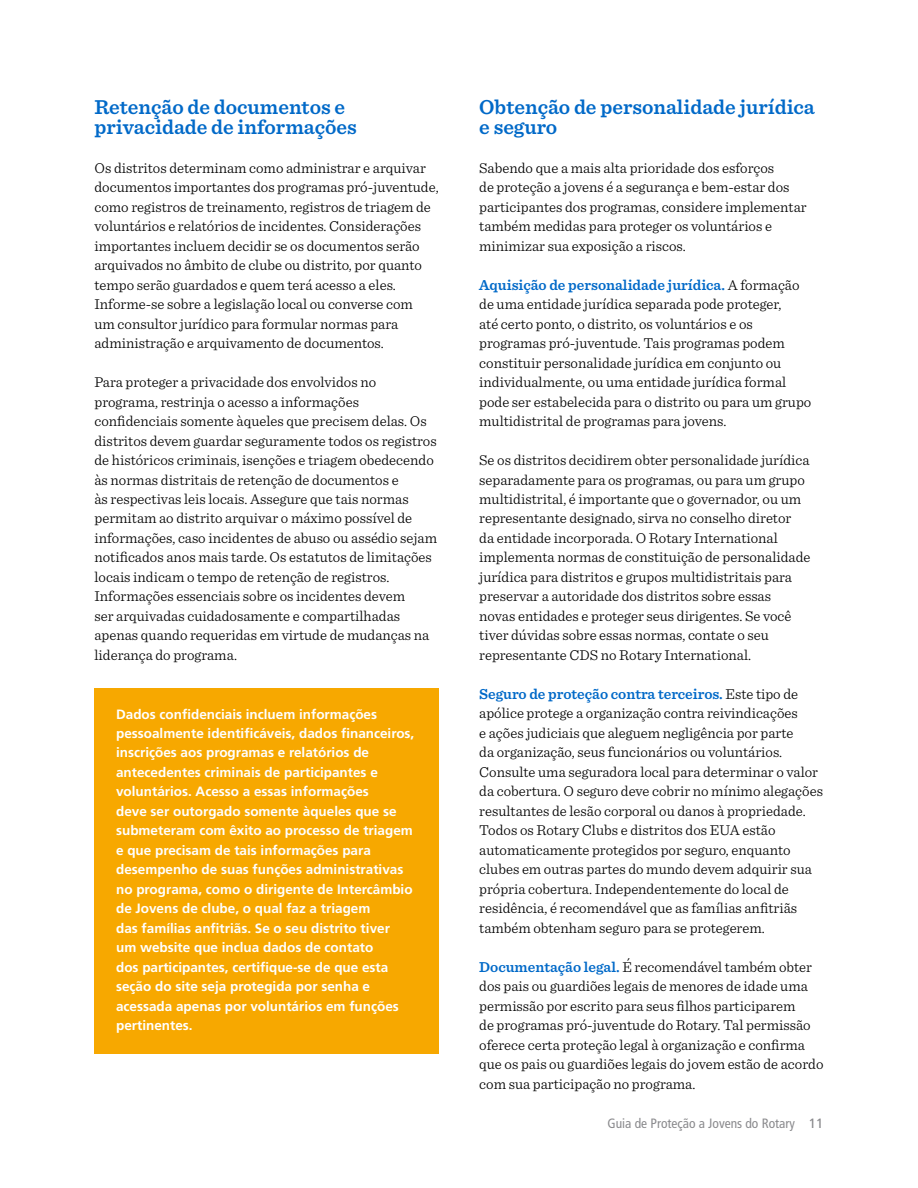
<style>
.page{position:relative;width:918px;height:1188px;background:#fff}
.page>*{position:absolute;margin:0;border:0;box-sizing:border-box;transform-origin:0 0}
.t1{font:600 21px/19.5px "Sentinel";color:#0069c8}
.t2{font:300 15px/19.5px "Sentinel";color:#000}
.t3{font:700 13.5px/19.5px "Frutiger LT Std";color:#fff}
.t4{font:condensed 13.5px "Frutiger LT Std";color:#8a8a8d}
.s1{font-weight:600;color:#0069c8}
.s2{font-stretch:normal}
</style>
<div class="page">
<div style="left:94px;top:688px;width:345px;height:366px;background:#f7a800"></div>
<h1 class="t1" style="left:94px;top:96px;width:264px">Retenção de documentos e privacidade de informações</h1>
<p class="t2" style="left:94px;top:157px;width:346px">Os distritos determinam como administrar e arquivar documentos importantes dos programas pró-juventude, como registros de treinamento, registros de triagem de voluntários e relatórios de incidentes. Considerações importantes incluem decidir se os documentos serão arquivados no âmbito de clube ou distrito, por quanto tempo serão guardados e quem terá acesso a eles.<br>Informe-se sobre a legislação local ou converse com<br>um consultor jurídico para formular normas para administração e arquivamento de documentos.</p>
<p class="t2" style="left:94px;top:371px;width:344px">Para proteger a privacidade dos envolvidos no programa, restrinja o acesso a informações confidenciais somente àqueles que precisem delas. Os distritos devem guardar seguramente todos os registros de históricos criminais, isenções e triagem obedecendo às normas distritais de retenção de documentos e<br>às respectivas leis locais. Assegure que tais normas permitam ao distrito arquivar o máximo possível de informações, caso incidentes de abuso ou assédio sejam notificados anos mais tarde. Os estatutos de limitações locais indicam o tempo de retenção de registros.<br>Informações essenciais sobre os incidentes devem<br>ser arquivadas cuidadosamente e compartilhadas apenas quando requeridas em virtude de mudanças na liderança do programa.</p>
<p class="t3" style="left:116px;top:704px;width:300px">Dados confidenciais incluem informações pessoalmente identificáveis, dados financeiros, inscrições aos programas e relatórios de antecedentes criminais de participantes e voluntários. Acesso a essas informações<br>deve ser outorgado somente àqueles que se submeteram com êxito ao processo de triagem e que precisam de tais informações para desempenho de suas funções administrativas no programa, como o dirigente de Intercâmbio de Jovens de clube, o qual faz a triagem<br>das famílias anfitriãs. Se o seu distrito tiver<br>um website que inclua dados de contato<br>dos participantes, certifique-se de que esta seção do site seja protegida por senha e acessada apenas por voluntários em funções pertinentes.</p>
<h1 class="t1" style="left:479px;top:96px;width:337px">Obtenção de personalidade jurídica e seguro</h1>
<p class="t2" style="left:479px;top:157px;width:329px">Sabendo que a mais alta prioridade dos esforços<br>de proteção a jovens é a segurança e bem-estar dos participantes dos programas, considere implementar também medidas para proteger os voluntários e minimizar sua exposição a riscos.</p>
<p class="t2" style="left:479px;top:274px;width:334px"><span class="s1">Aquisição de personalidade jurídica.</span> A formação de uma entidade jurídica separada pode proteger,<br>até certo ponto, o distrito, os voluntários e os programas pró-juventude. Tais programas podem constituir personalidade jurídica em conjunto ou individualmente, ou uma entidade jurídica formal pode ser estabelecida para o distrito ou para um grupo multidistrital de programas para jovens.</p>
<p class="t2" style="left:479px;top:449px;width:333px">Se os distritos decidirem obter personalidade jurídica separadamente para os programas, ou para um grupo multidistrital, é importante que o governador, ou um representante designado, sirva no conselho diretor<br>da entidade incorporada. O Rotary International implementa normas de constituição de personalidade jurídica para distritos e grupos multidistritais para preservar a autoridade dos distritos sobre essas novas entidades e proteger seus dirigentes. Se você tiver dúvidas sobre essas normas, contate o seu representante CDS no Rotary International.</p>
<p class="t2" style="left:479px;top:683px;width:345px"><span class="s1">Seguro de proteção contra terceiros.</span> Este tipo de apólice protege a organização contra reivindicações<br>e ações judiciais que aleguem negligência por parte<br>da organização, seus funcionários ou voluntários.<br>Consulte uma seguradora local para determinar o valor da cobertura. O seguro deve cobrir no mínimo alegações resultantes de lesão corporal ou danos à propriedade.<br>Todos os Rotary Clubs e distritos dos EUA estão automaticamente protegidos por seguro, enquanto clubes em outras partes do mundo devem adquirir sua própria cobertura. Independentemente do local de residência, é recomendável que as famílias anfitriãs também obtenham seguro para se protegerem.</p>
<p class="t2" style="left:479px;top:956px;width:346px"><span class="s1">Documentação legal.</span> É recomendável também obter dos pais ou guardiões legais de menores de idade uma permissão por escrito para seus filhos participarem<br>de programas pró-juventude do Rotary. Tal permissão oferece certa proteção legal à organização e confirma que os pais ou guardiões legais do jovem estão de acordo com sua participação no programa.</p>
<p class="t4" style="left:608px;top:1115px;width:217px">Guia de Proteção a Jovens do Rotary <span class="s2">11</span></p>
</div>
